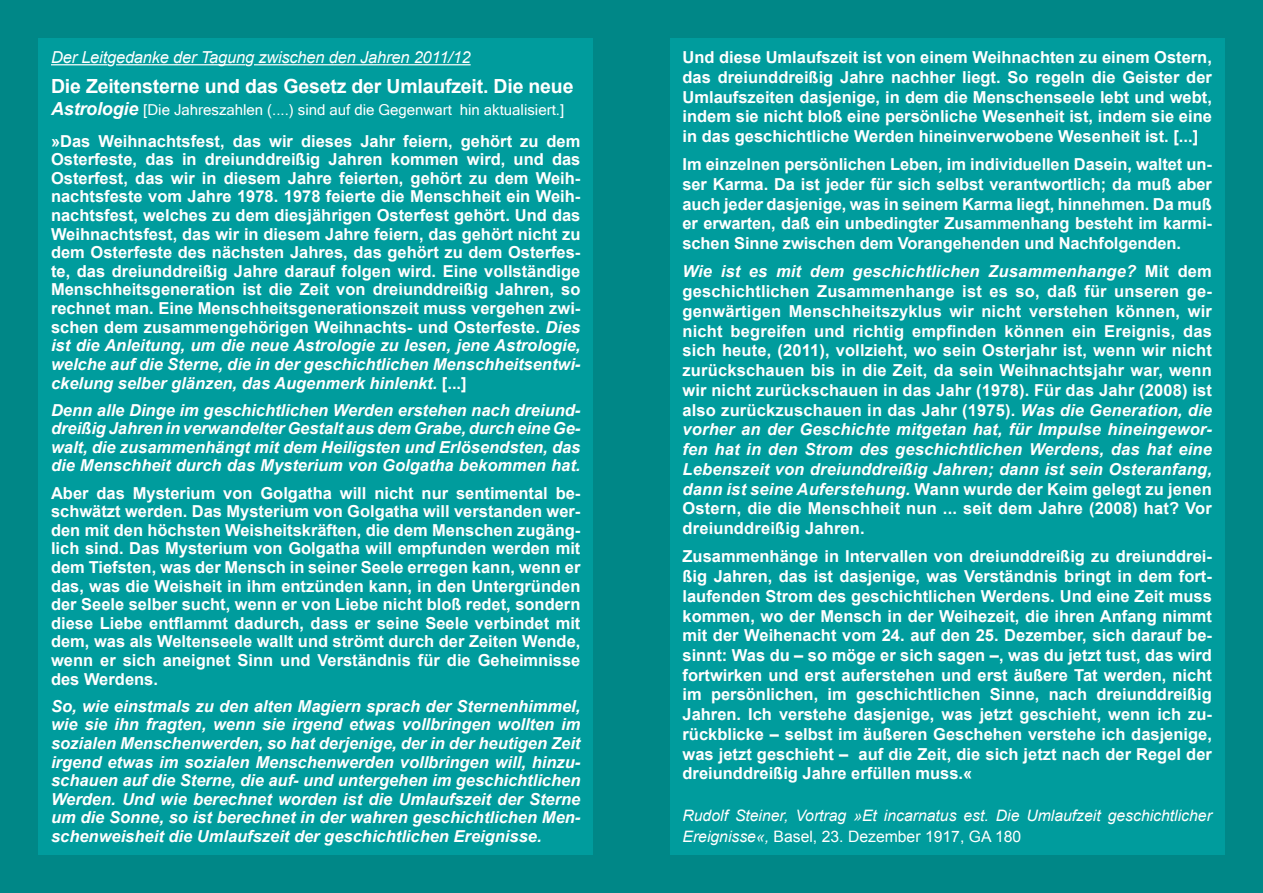
<style>
.page{position:relative;width:1263px;height:893px;background:#008787}
.page>*{position:absolute;margin:0;border:0;box-sizing:border-box;transform-origin:0 0}
.Body_Text{font:700 19.5px "Arial";letter-spacing:-.01em;color:#fff}
.Body_Text-2{font:700 16.5px/19.8px "Arial";color:#fff;text-align:justify}
.Body_Text_3{font:700 16.5px/18.6px "Arial";color:#fff;text-align:justify}
.Body_Text_3-2{font:italic 700 16.5px/18.6px "Arial";color:#fff;text-align:justify}
.Body_Text-3{font:italic 700 16.5px/18.6px "Arial";color:#fff;text-align:justify}
.Body_Text-4{font:italic 16.5px "Arial";letter-spacing:-.015em;color:#fff}
.t1{font:italic 15.75px/20.7px "Arial";color:#fff}
.Body_Text-5{font:15px "Microsoft Sans Serif";color:#fff}
.s1{font-family:"Arial";font-weight:700;font-style:italic;font-size:18px}
.s2{font-style:italic}
.s3{font-style:normal}
</style>
<div class="page">
<div style="left:38px;top:38px;width:555px;height:817px;background:#009c9d"></div>
<hr style="left:51px;top:64px;width:56px;height:1px;background:#fff">
<hr style="left:116px;top:64px;width:129px;height:1px;background:#fff">
<hr style="left:254px;top:64px;width:217px;height:1px;background:#fff">
<div style="left:670px;top:38px;width:555px;height:817px;background:#009c9d"></div>
<p class="Body_Text-4" style="left:51px;top:47px;width:421px">Der Leitgedanke der Tagung zwischen den Jahren 2011/12</p>
<p class="Body_Text" style="left:51px;top:73px;width:524px">Die Zeitensterne und das Gesetz der Umlaufzeit. Die neue</p>
<p class="Body_Text-5" style="left:51px;top:101px;width:515px"><span class="s1">Astrologie</span> [Die Jahreszahlen (....) sind auf die Gegenwart hin aktualisiert.]</p>
<p class="Body_Text-2" style="left:51px;top:132px;width:531px;line-height:18.6px">»Das Weihnachtsfest, das wir dieses Jahr feiern, gehört zu dem Osterfeste, das in dreiunddreißig Jahren kommen wird, und das Osterfest, das wir in diesem Jahre feierten, gehört zu dem Weih&shy;nachtsfeste vom Jahre 1978. 1978 feierte die Menschheit ein Weih&shy;nachtsfest, welches zu dem diesjährigen Osterfest gehört. Und das Weihnachtsfest, das wir in diesem Jahre feiern, das gehört nicht zu dem Osterfeste des nächsten Jahres, das gehört zu dem Osterfes&shy;te, das dreiunddreißig Jahre darauf folgen wird. Eine vollständige Menschheitsgeneration ist die Zeit von dreiunddreißig Jahren, so rechnet man. Eine Menschheitsgenerationszeit muss vergehen zwi&shy;schen dem zusammengehörigen Weihnachts- und Osterfeste. <span class="s2">Dies ist die Anleitung, um die neue Astrologie zu lesen, jene Astrologie, welche auf die Sterne, die in der geschichtlichen Menschheitsentwi&shy;ckelung selber glänzen, das Augenmerk hinlenkt.</span> [...]</p>
<p class="Body_Text-3" style="left:51px;top:401px;width:531px">Denn alle Dinge im geschichtlichen Werden erstehen nach dreiund&shy;dreißig Jahren in verwandelter Gestalt aus dem Grabe, durch eine Ge&shy;walt, die zusammenhängt mit dem Heiligsten und Erlösendsten, das die Menschheit durch das Mysterium von Golgatha bekommen hat.</p>
<p class="Body_Text_3" style="left:51px;top:484px;width:531px">Aber das Mysterium von Golgatha will nicht nur sentimental be&shy;schwätzt werden. Das Mysterium von Golgatha will verstanden wer&shy;den mit den höchsten Weisheitskräften, die dem Menschen zugäng&shy;lich sind. Das Mysterium von Golgatha will empfunden werden mit dem Tiefsten, was der Mensch in seiner Seele erregen kann, wenn er das, was die Weisheit in ihm entzünden kann, in den Untergründen der Seele selber sucht, wenn er von Liebe nicht bloß redet, sondern diese Liebe entflammt dadurch, dass er seine Seele verbindet mit dem, was als Weltenseele wallt und strömt durch der Zeiten Wende, wenn er sich aneignet Sinn und Verständnis für die Geheimnisse des Werdens.</p>
<p class="Body_Text_3-2" style="left:51px;top:697px;width:531px">So, wie einstmals zu den alten Magiern sprach der Sternenhimmel, wie sie ihn fragten, wenn sie irgend etwas vollbringen wollten im sozialen Menschenwerden, so hat derjenige, der in der heutigen Zeit irgend etwas im sozialen Menschenwerden vollbringen will, hinzu&shy;schauen auf die Sterne, die auf- und untergehen im geschichtlichen Werden. Und wie berechnet worden ist die Umlaufszeit der Sterne um die Sonne, so ist berechnet in der wahren geschichtlichen Men&shy;schenweisheit die Umlaufszeit der geschichtlichen Ereignisse.</p>
<p class="Body_Text_3" style="left:682px;top:48px;width:531px;line-height:19.8px">Und diese Umlaufszeit ist von einem Weihnachten zu einem Ostern, das dreiunddreißig Jahre nachher liegt. So regeln die Geister der Umlaufszeiten dasjenige, in dem die Menschenseele lebt und webt, indem sie nicht bloß eine persönliche Wesenheit ist, indem sie eine in das geschichtliche Werden hineinverwobene Wesenheit ist. [...]</p>
<p class="Body_Text-2" style="left:682px;top:155px;width:531px">Im einzelnen persönlichen Leben, im individuellen Dasein, waltet un&shy;ser Karma. Da ist jeder für sich selbst verantwortlich; da muß aber auch jeder dasjenige, was in seinem Karma liegt, hinnehmen. Da muß er erwarten, daß ein unbedingter Zusammenhang besteht im karmi&shy;schen Sinne zwischen dem Vorangehenden und Nachfolgenden.</p>
<p class="Body_Text-2" style="left:682px;top:262px;width:531px"><span class="s2">Wie ist es mit dem geschichtlichen Zusammenhange?</span> Mit dem geschichtlichen Zusammenhange ist es so, daß für unseren ge&shy;genwärtigen Menschheitszyklus wir nicht verstehen können, wir nicht begreifen und richtig empfinden können ein Ereignis, das sich heute, (2011), vollzieht, wo sein Osterjahr ist, wenn wir nicht zurückschauen bis in die Zeit, da sein Weihnachtsjahr war, wenn wir nicht zurückschauen in das Jahr (1978). Für das Jahr (2008) ist also zurückzuschauen in das Jahr (1975). <span class="s2">Was die Generation, die vorher an der Geschichte mitgetan hat, für Impulse hineingewor&shy;fen hat in den Strom des geschichtlichen Werdens, das hat eine Lebenszeit von dreiunddreißig Jahren; dann ist sein Osteranfang, dann ist seine Auferstehung.</span> Wann wurde der Keim gelegt zu jenen Ostern, die die Menschheit nun ... seit dem Jahre (2008) hat? Vor dreiunddreißig Jahren.</p>
<p class="Body_Text-2" style="left:682px;top:547px;width:531px">Zusammenhänge in Intervallen von dreiunddreißig zu dreiunddrei&shy;ßig Jahren, das ist dasjenige, was Verständnis bringt in dem fort&shy;laufenden Strom des geschichtlichen Werdens. Und eine Zeit muss kommen, wo der Mensch in der Weihezeit, die ihren Anfang nimmt mit der Weihenacht vom 24. auf den 25. Dezember, sich darauf be&shy;sinnt: Was du – so möge er sich sagen –, was du jetzt tust, das wird fortwirken und erst auferstehen und erst äußere Tat werden, nicht im persönlichen, im geschichtlichen Sinne, nach dreiunddreißig Jahren. Ich verstehe dasjenige, was jetzt geschieht, wenn ich zu&shy;rückblicke – selbst im äußeren Geschehen verstehe ich dasjenige, was jetzt geschieht – auf die Zeit, die sich jetzt nach der Regel der dreiunddreißig Jahre erfüllen muss.«</p>
<p class="t1" style="left:682px;top:806px;width:531px">Rudolf Steiner, Vortrag »Et incarnatus est. Die Umlaufzeit geschichtlicher<br>Ereignisse«, <span class="s3">Basel, 23. Dezember 1917, GA 180</span></p>
</div>
